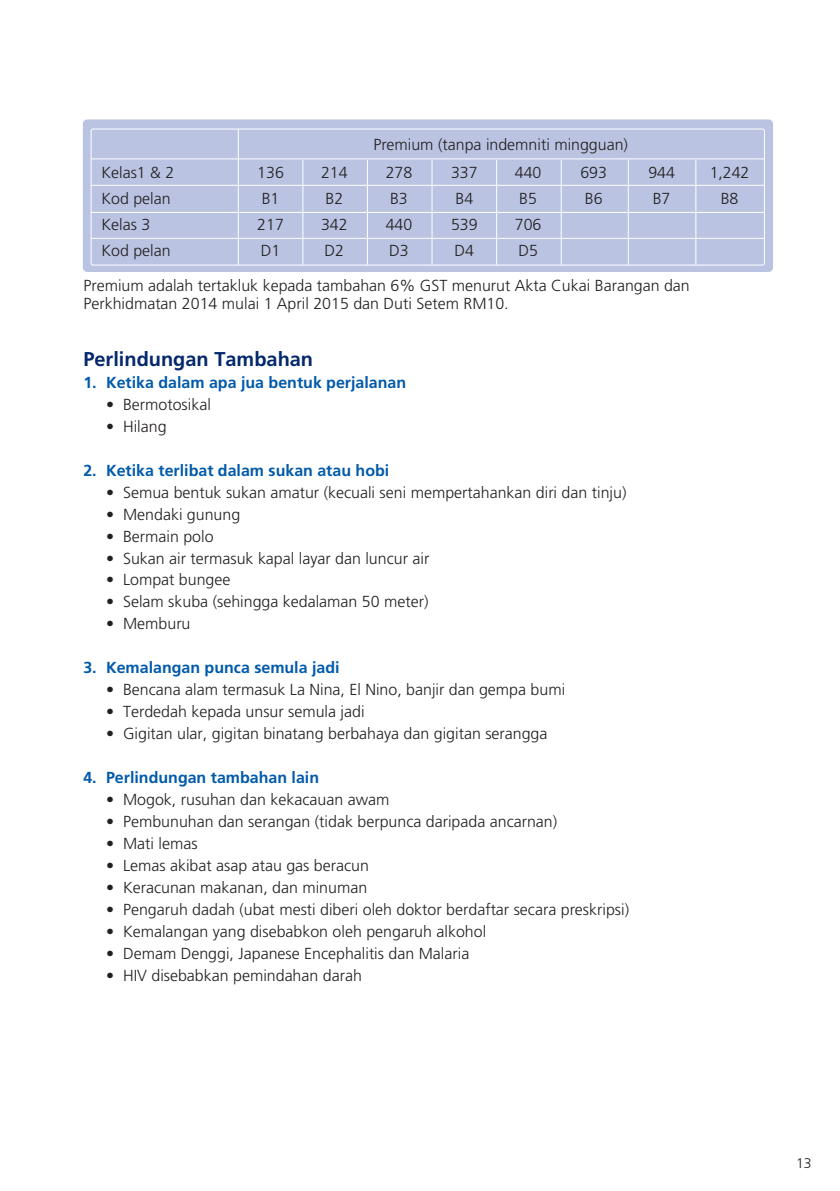
<style>
.page{position:relative;width:840px;height:1191px;background:#fff}
.page>*{position:absolute;margin:0;border:0;box-sizing:border-box;transform-origin:0 0}
.t1{font:700 20px "Frutiger";color:#04286b}
.t2{font:300 16px/26px "Frutiger";color:#231f20}
.t3{font:700 16px "Frutiger";color:#015aaa}
.t4{font:300 14px "Frutiger";color:#231f20}
</style>
<div class="page">
<div style="left:83px;top:119px;width:689px;height:153px;background:#bac4e2;border-radius:5px"></div>
<hr style="left:238px;top:129px;width:1px;height:136px;background:#fff">
<hr style="left:302px;top:160px;width:1px;height:105px;background:#fff">
<hr style="left:367px;top:160px;width:1px;height:105px;background:#fff">
<hr style="left:431px;top:160px;width:1px;height:105px;background:#fff">
<hr style="left:496px;top:160px;width:1px;height:105px;background:#fff">
<hr style="left:560px;top:160px;width:1px;height:105px;background:#fff">
<hr style="left:627px;top:160px;width:1px;height:105px;background:#fff">
<hr style="left:695px;top:160px;width:1px;height:105px;background:#fff">
<hr style="left:91px;top:158px;width:673px;height:1px;background:#fff">
<hr style="left:91px;top:185px;width:673px;height:1px;background:#fff">
<hr style="left:91px;top:212px;width:673px;height:1px;background:#fff">
<hr style="left:91px;top:238px;width:673px;height:1px;background:#fff">
<div style="left:91px;top:128px;width:673px;height:137px;border:1px solid #fff;border-radius:2px"></div>
<p class="t2" style="left:373px;top:132px;width:256px">Premium (tanpa indemniti mingguan)</p>
<p class="t2" style="left:101px;top:161px;width:74px">Kelas1 &amp; 2<br>Kod pelan<br>Kelas 3<br>Kod pelan</p>
<p class="t2" style="left:385px;top:161px;width:28px">278<br>B3<br>440<br>D3</p>
<p class="t2" style="left:451px;top:161px;width:28px">337<br>B4<br>539<br>D4</p>
<p class="t2" style="left:514px;top:161px;width:28px">440<br>B5<br>706<br>D5</p>
<p class="t2" style="left:580px;top:161px;width:28px">693<br>B6</p>
<p class="t2" style="left:648px;top:161px;width:28px">944<br>B7</p>
<p class="t2" style="left:709px;top:161px;width:41px;text-align:center">1,242<br>B8</p>
<p class="t2" style="left:321px;top:161px;width:28px">214<br>B2<br>342<br>D2</p>
<p class="t2" style="left:83px;top:277px;width:607px;line-height:18px">Premium adalah tertakluk kepada tambahan 6% GST menurut Akta Cukai Barangan dan<br>Perkhidmatan 2014 mulai 1 April 2015 dan Duti Setem RM10.</p>
<p class="t2" style="left:257px;top:161px;width:28px">136<br>B1<br>217<br>D1</p>
<p class="t1" style="left:83px;top:351px;width:231px">Perlindungan Tambahan</p>
<p class="t3" style="left:83px;top:376px;width:324px">1. Ketika dalam apa jua bentuk perjalanan</p>
<p class="t2" style="left:106px;top:392px;width:106px">• Bermotosikal</p>
<p class="t2" style="left:106px;top:414px;width:62px">• Hilang</p>
<p class="t3" style="left:83px;top:464px;width:307px">2. Ketika terlibat dalam sukan atau hobi</p>
<p class="t2" style="left:106px;top:480px;width:521px">• Semua bentuk sukan amatur (kecuali seni mempertahankan diri dan tinju)</p>
<p class="t2" style="left:106px;top:502px;width:136px">• Mendaki gunung</p>
<p class="t2" style="left:106px;top:524px;width:109px">• Bermain polo</p>
<p class="t2" style="left:106px;top:546px;width:324px">• Sukan air termasuk kapal layar dan luncur air</p>
<p class="t2" style="left:106px;top:568px;width:126px">• Lompat bungee</p>
<p class="t2" style="left:106px;top:590px;width:324px">• Selam skuba (sehingga kedalaman 50 meter)</p>
<p class="t2" style="left:106px;top:612px;width:86px">• Memburu</p>
<p class="t3" style="left:83px;top:661px;width:257px">3. Kemalangan punca semula jadi</p>
<p class="t2" style="left:106px;top:678px;width:460px">• Bencana alam termasuk La Nina, El Nino, banjir dan gempa bumi</p>
<p class="t2" style="left:106px;top:700px;width:260px">• Terdedah kepada unsur semula jadi</p>
<p class="t2" style="left:106px;top:722px;width:442px">• Gigitan ular, gigitan binatang berbahaya dan gigitan serangga</p>
<p class="t3" style="left:83px;top:771px;width:237px">4. Perlindungan tambahan lain</p>
<p class="t2" style="left:106px;top:787px;width:285px">• Mogok, rusuhan dan kekacauan awam</p>
<p class="t2" style="left:106px;top:809px;width:452px">• Pembunuhan dan serangan (tidak berpunca daripada ancarnan)</p>
<p class="t2" style="left:106px;top:831px;width:93px">• Mati lemas</p>
<p class="t2" style="left:106px;top:853px;width:264px">• Lemas akibat asap atau gas beracun</p>
<p class="t2" style="left:106px;top:875px;width:262px">• Keracunan makanan, dan minuman</p>
<p class="t2" style="left:106px;top:897px;width:524px">• Pengaruh dadah (ubat mesti diberi oleh doktor berdaftar secara preskripsi)</p>
<p class="t2" style="left:106px;top:919px;width:381px">• Kemalangan yang disebabkon oleh pengaruh alkohol</p>
<p class="t2" style="left:106px;top:941px;width:364px">• Demam Denggi, Japanese Encephalitis dan Malaria</p>
<p class="t2" style="left:106px;top:963px;width:257px">• HIV disebabkan pemindahan darah</p>
<p class="t4" style="left:795px;top:1157px;width:17px">13</p>
</div>
